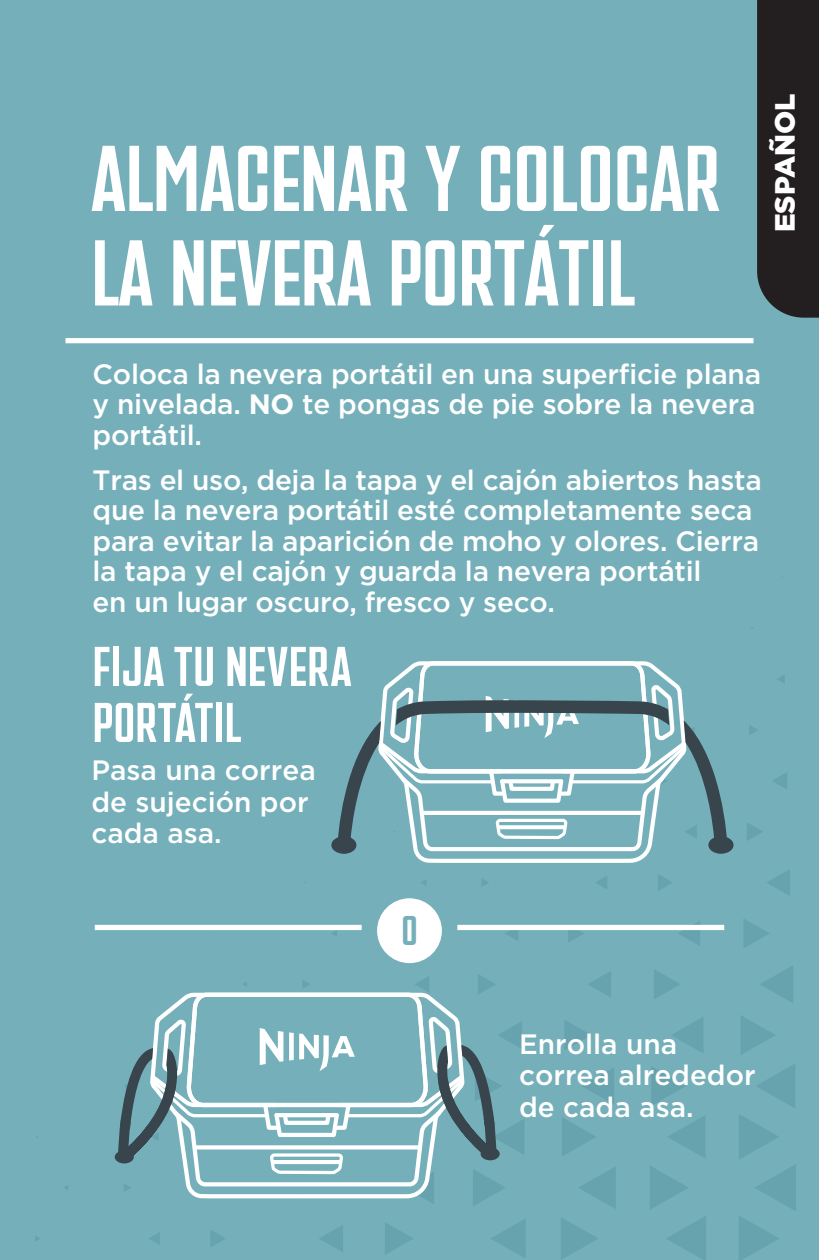
<style>
.page{position:relative;width:819px;height:1260px;background:#75b0ba}
.page>*{position:absolute;margin:0;border:0;box-sizing:border-box;transform-origin:0 0}
.t1{font:700 87.5px/94.5px "PF Venue";color:#fff}
.t2{font:700 52.5px/56px "PF Venue";letter-spacing:.015em;color:#fff}
.t3{font:700 38.85px "PF Venue";color:#75b0ba}
.t4{font:500 28px/30.4px "Gotham";letter-spacing:-.01em;color:#fff}
.t5{font:900 28px "Gotham";color:#fff}
.s1{font-weight:700}
</style>
<div class="page">
<svg style="left:421px;top:880px;width:5px;height:5px"></svg>
<svg style="left:482px;top:879px;width:7px;height:7px"></svg>
<svg style="left:331px;top:930px;width:6px;height:6px"></svg>
<svg style="left:504px;top:930px;width:14px;height:11px"></svg>
<svg style="left:568px;top:924px;width:16px;height:18px"></svg>
<svg style="left:596px;top:876px;width:11px;height:13px"></svg>
<svg style="left:588px;top:971px;width:23px;height:26px"></svg>
<svg style="left:658px;top:874px;width:14px;height:17px"></svg>
<svg style="left:749px;top:725px;width:8px;height:10px"></svg>
<svg style="left:564px;top:1020px;width:27px;height:30px"></svg>
<svg style="left:654px;top:970px;width:26px;height:29px"></svg>
<svg style="left:678px;top:921px;width:22px;height:25px"></svg>
<svg style="left:747px;top:823px;width:16px;height:18px"></svg>
<svg style="left:772px;top:773px;width:15px;height:16px"></svg>
<svg style="left:778px;top:675px;width:7px;height:8px"></svg>
<svg style="left:582px;top:1068px;width:32px;height:36px"></svg>
<svg style="left:651px;top:1066px;width:34px;height:39px"></svg>
<svg style="left:672px;top:1017px;width:31px;height:36px"></svg>
<svg style="left:744px;top:919px;width:25px;height:29px"></svg>
<svg style="left:767px;top:869px;width:23px;height:27px"></svg>
<svg style="left:562px;top:1118px;width:34px;height:38px"></svg>
<svg style="left:668px;top:1116px;width:37px;height:42px"></svg>
<svg style="left:741px;top:1016px;width:34px;height:39px"></svg>
<svg style="left:760px;top:966px;width:33px;height:37px"></svg>
<svg style="left:579px;top:1167px;width:37px;height:42px"></svg>
<svg style="left:650px;top:1166px;width:38px;height:43px"></svg>
<svg style="left:149px;top:1232px;width:11px;height:13px"></svg>
<svg style="left:211px;top:1230px;width:15px;height:17px"></svg>
<svg style="left:319px;top:1225px;width:24px;height:27px"></svg>
<svg style="left:385px;top:1223px;width:28px;height:32px"></svg>
<svg style="left:491px;top:1219px;width:34px;height:39px"></svg>
<svg style="left:561px;top:1218px;width:37px;height:42px"></svg>
<svg style="left:666px;top:1216px;width:40px;height:44px"></svg>
<svg style="left:739px;top:1064px;width:57px;height:196px"></svg>
<svg style="left:35px;top:1236px;width:5px;height:5px"></svg>
<div style="left:66px;top:338px;width:687px;height:5px;background:#fff"></div>
<div style="left:95px;top:925px;width:267px;height:5px;background:#fff"></div>
<div style="left:457px;top:925px;width:267px;height:5px;background:#fff"></div>
<div style="left:377px;top:898px;width:65px;height:65px;background:#fff;border-radius:50%"></div>
<svg style="left:414px;top:853px;width:235px;height:10px"></svg>
<svg style="left:331px;top:836px;width:25px;height:18px"></svg>
<svg style="left:708px;top:836px;width:26px;height:18px"></svg>
<svg style="left:333px;top:661px;width:399px;height:192px"></svg>
<svg style="left:114px;top:974px;width:410px;height:232px"></svg>
<div style="left:757px;top:0;width:62px;height:318px;background:#231f20"></div>
<h1 class="t1" style="left:91px;top:132px;width:630px">ALMACENAR Y COLOCAR<br>LA NEVERA PORTÁTIL</h1>
<p class="t5" style="left:766px;top:232px;width:140px;rotate:-90deg">ESPAÑOL</p>
<p class="t4" style="left:93px;top:358px;width:670px">Coloca la nevera portátil en una superficie plana y nivelada. <span class="s1">NO</span> te pongas de pie sobre la nevera portátil.</p>
<p class="t4" style="left:93px;top:464px;width:671px">Tras el uso, deja la tapa y el cajón abiertos hasta que la nevera portátil esté completamente seca para evitar la aparición de moho y olores. Cierra la tapa y el cajón y guarda la nevera portátil<br>en un lugar oscuro, fresco y seco.</p>
<h2 class="t2" style="left:93px;top:639px;width:260px">FIJA TU NEVERA<br>PORTÁTIL</h2>
<p class="t4" style="left:91px;top:754px;width:226px;line-height:31.5px">Pasa una correa de sujeción por cada asa.</p>
<h3 class="t3" style="left:401px;top:907px;width:18px">O</h3>
<p class="t4" style="left:519px;top:1028px;width:238px;line-height:31.5px">Enrolla una correa alrededor de cada asa.</p>
</div>
